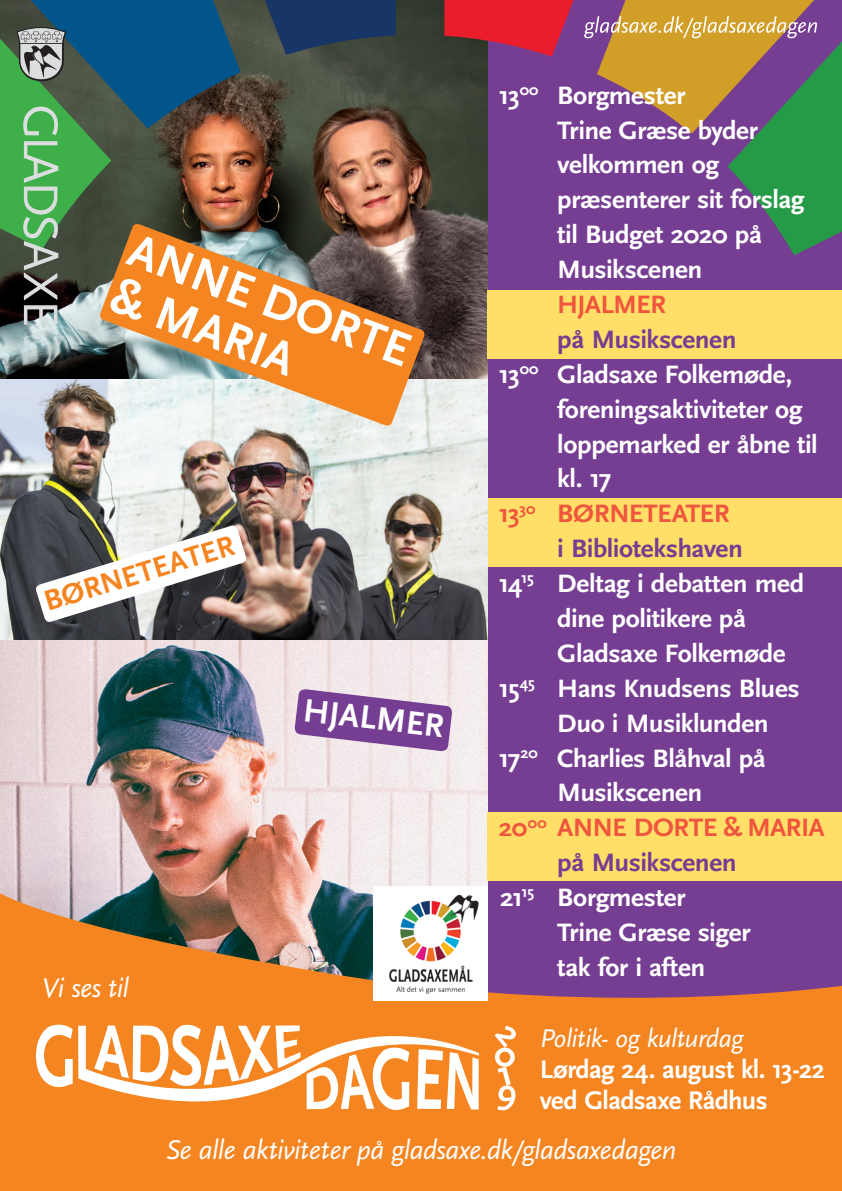
<style>
.page{position:relative;width:842px;height:1191px;background:#763e92}
.page>*{position:absolute;margin:0;border:0;box-sizing:border-box;transform-origin:0 0}
.t1{font:700 49.2px/49.5px "Scala Sans";color:#fff}
.t2{font:700 34px "Scala Sans";color:#fff}
.t3{font:700 30px "Scala Sans";color:#f58520}
.t4{font:italic 28.2px "Scala Sans";letter-spacing:-.015em;color:#fff}
.t5{font:700 26.6px/31.2px "Scala Sans";letter-spacing:-.025em;color:#fff}
.t6{font:italic 26.6px "Scala Sans";letter-spacing:-.015em;color:#fff}
.t7{font:700 26.2px/34.9px "Scala Sans";letter-spacing:-.015em;color:#fff;scale:1.04 1}
.t8{font:700 26.2px "Scala Sans";letter-spacing:-.02em;color:#763e92;scale:1.04 1}
.t9{font:700 26.2px "Scala Sans";letter-spacing:-.025em;color:#f0553e;scale:1.04 1}
</style>
<div class="page">
<img style="left:0;top:468px;width:487px;height:421px">
<img style="left:0;top:0;width:487px;height:468px">
<svg style="left:294px;top:688px;width:159px;height:64px"></svg>
<div style="left:487px;top:290px;width:355px;height:68px;background:#ffdf68"></div>
<div style="left:487px;top:498px;width:355px;height:68px;background:#ffdf68"></div>
<div style="left:487px;top:812px;width:355px;height:68px;background:#ffdf68"></div>
<svg style="left:0;top:889px;width:842px;height:302px;fill:#f58520"></svg>
<svg style="left:444px;top:0;width:398px;height:271px"></svg>
<img style="left:0;top:0;width:396px;height:345px">
<img style="left:373px;top:887px;width:114px;height:114px">
<svg style="left:78px;top:1010px;width:401px;height:117px;background:#f6953e"></svg>
<svg style="left:94px;top:1024px;width:206px;height:62px;background:#f9be88"></svg>
<svg style="left:307px;top:1047px;width:102px;height:63px;background:#f9bf8a"></svg>
<svg style="left:417px;top:1049px;width:62px;height:60px;background:#fac596"></svg>
<svg style="left:36px;top:1024px;width:37px;height:63px;background:#f9bc85"></svg>
<svg style="left:495px;top:1025px;width:21px;height:85px;background:#f8b476"></svg>
<svg style="left:35px;top:524px;width:212px;height:99px;background:#a6a4a4"></svg>
<svg style="left:99px;top:222px;width:327px;height:205px;background:#c18d5c"></svg>
<h1 class="t1" style="left:139px;top:225px;width:299px;rotate:21deg">ANNE DORTE &amp; MARIA</h1>
<p class="t3" style="left:40px;top:586px;width:199px;rotate:-17deg">BØRNETEATER</p>
<p class="t2" style="left:306px;top:691px;width:143px;rotate:7deg">HJALMER</p>
<p class="t4" style="left:42px;top:972px;width:89px">Vi ses til</p>
<p class="t7" style="left:557px;top:78px;width:239px;text-indent:-58px">13<sup>00</sup> Borgmester<br>Trine Græse byder velkommen og præsenterer sit forslag til Budget 2020 på<br>Musikscenen</p>
<p class="t9" style="left:557px;top:290px;width:106px">HJALMER</p>
<p class="t8" style="left:557px;top:325px;width:174px">på Musikscenen</p>
<p class="t7" style="left:499px;top:357px;width:284px">13<sup>00</sup> Gladsaxe Folkemøde,</p>
<p class="t7" style="left:557px;top:392px;width:237px">foreningsaktiviteter og</p>
<p class="t7" style="left:557px;top:427px;width:252px">loppemarked er åbne til</p>
<p class="t7" style="left:557px;top:462px;width:54px">kl. 17</p>
<p class="t9" style="left:499px;top:499px;width:223px">13<sup>30</sup> BØRNETEATER</p>
<p class="t8" style="left:557px;top:534px;width:180px">i Bibliotekshaven</p>
<p class="t7" style="left:499px;top:567px;width:295px">14<sup>15</sup> Deltag i debatten med</p>
<p class="t7" style="left:557px;top:601px;width:183px">dine politikere på</p>
<p class="t7" style="left:557px;top:636px;width:221px">Gladsaxe Folkemøde</p>
<p class="t7" style="left:499px;top:671px;width:291px">15<sup>45</sup> Hans Knudsens Blues</p>
<p class="t7" style="left:557px;top:706px;width:205px">Duo i Musiklunden</p>
<p class="t7" style="left:499px;top:741px;width:258px">17<sup>20</sup> Charlies Blåhval på</p>
<p class="t7" style="left:557px;top:776px;width:141px">Musikscenen</p>
<p class="t9" style="left:499px;top:813px;width:315px">20<sup>00</sup> ANNE DORTE &amp; MARIA</p>
<p class="t8" style="left:557px;top:848px;width:174px">på Musikscenen</p>
<p class="t7" style="left:500px;top:880px;width:180px">21<sup>15</sup> Borgmester</p>
<p class="t7" style="left:557px;top:915px;width:187px">Trine Græse siger</p>
<p class="t7" style="left:557px;top:950px;width:144px">tak for i aften</p>
<p class="t6" style="left:540px;top:1023px;width:205px">Politik- og kulturdag</p>
<p class="t5" style="left:540px;top:1054px;width:287px">Lørdag 24. august kl. 13-22 ved Gladsaxe Rådhus</p>
<p class="t4" style="left:165px;top:1134px;width:513px">Se alle aktiviteter på gladsaxe.dk/gladsaxedagen</p>
</div>
